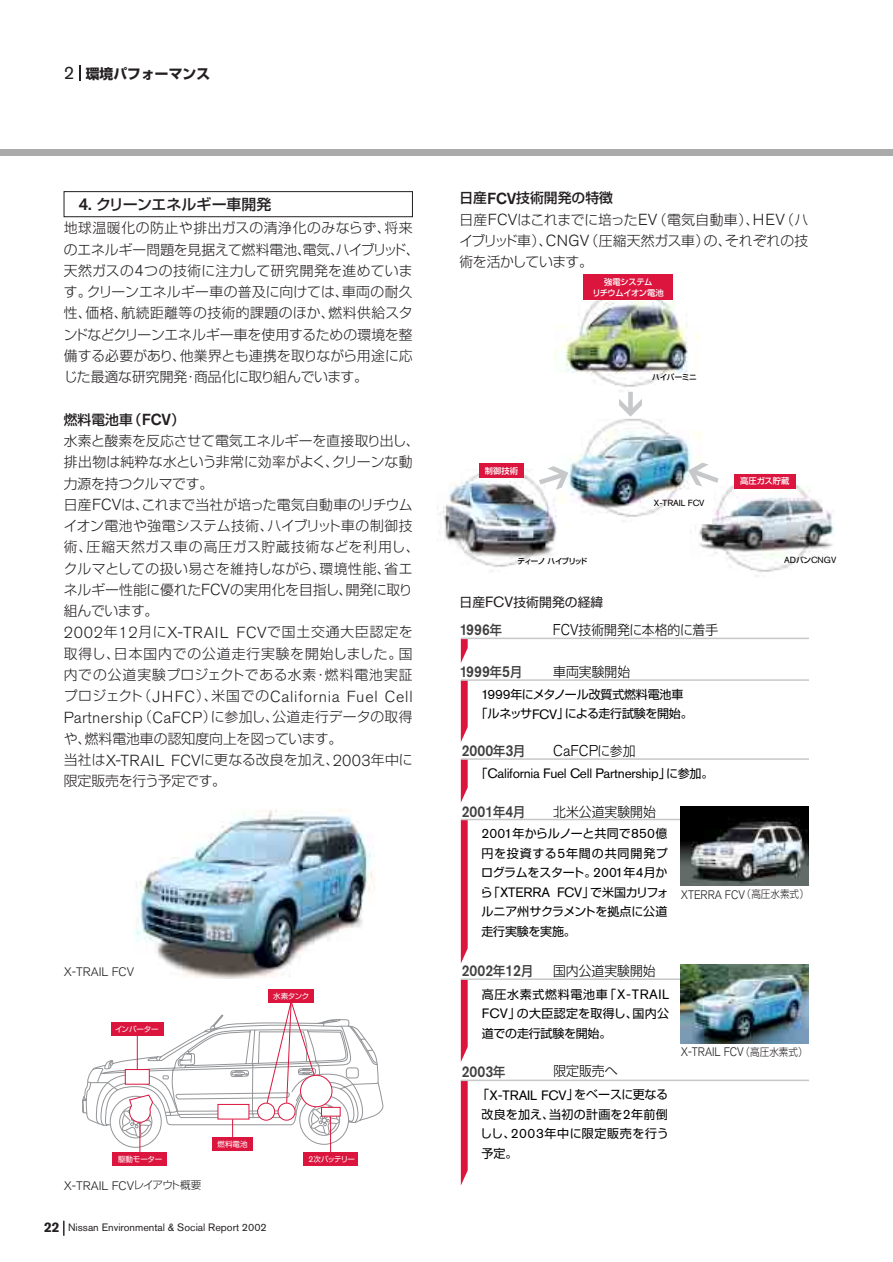
<style>
.page{position:relative;width:893px;height:1262px;background:#fff}
.page>*{position:absolute;margin:0;border:0;box-sizing:border-box;transform-origin:0 0}
.t1{font:300 15.9px "Akzidenz Grotesk BE";letter-spacing:.045em;color:#231f20}
.t2{font:500 15.45px "Nissan AG";color:#404040;scale:.9 1}
.t3{font:300 15.45px "Nissan AG";color:#000;scale:.95 1}
.t4{font:500 14.85px "Shin Go";letter-spacing:-.01em;color:#231f20}
.t5{font:300 13.8px/21.3px "Shin Go";letter-spacing:.005em;color:#231f20}
.t6{font:300 13.8px/21.3px "Shin Go";letter-spacing:-.02em;color:#231f20}
.t7{font:300 13.8px/21.3px "Shin Go";letter-spacing:.065em;color:#231f20}
.t8{font:700 13.8px "Shin Go";color:#231f20}
.t9{font:300 13.5px "Shin Go";color:#000;scale:.95 1}
.t10{font:13.5px "Nissan AG";letter-spacing:-.015em;color:#000}
.t11{font:12.75px "Shin Go";letter-spacing:.01em;color:#231f20}
.t12{font:300 12.15px "Akzidenz Grotesk BE";color:#231f20;scale:.9 1}
.t13{font:300 12.15px "Akzidenz Grotesk BE";color:#231f20}
.t14{font:12px/19.5px "Shin Go";letter-spacing:-.015em;color:#000;text-align:justify}
.t15{font:10.65px "Akzidenz Grotesk BE";color:#231f20}
.t16{font:8.85px "Nissan AG";color:#000}
.t17{font:500 8.25px/10.1px "Shin Go";letter-spacing:-.03em;color:#fff;text-align:center}
.t18{font:500 7.65px "Shin Go";letter-spacing:-.13em;color:#000}
.t19{font:500 7.65px "Shin Go";letter-spacing:-.085em;color:#000}
.t20{font:7.5px "Shin Go";letter-spacing:-.03em;color:#fff}
.s1{font-family:"Akzidenz Grotesk BE";font-weight:400;font-size:18.15px}
.s2{font-family:"Akzidenz Grotesk BE";font-size:17.1px}
.s3{font-family:"Akzidenz Grotesk BE";font-size:15.9px}
.s4{font-weight:500}
.s5{font-family:"Akzidenz Grotesk BE";font-weight:500;font-size:15.9px}
.s6{font-family:"Shin Go";font-size:13.8px}
.s7{font-family:"Nissan AG";font-size:8.4px}
.s8{font-family:"Shin Go";font-size:10.65px}
.s9{font-weight:700;font-size:13.8px}
.s10{font-family:"Shin Go";font-weight:500;font-size:7.65px}
.s11{font-family:"Akzidenz Grotesk BE";font-size:14.7px}
.s12{font-family:"Shin Go";font-size:13.5px}
.s13{font-family:"Nissan AG";font-size:15.45px}
.s14{font-size:15.75px}
.s15{font-family:"Nissan AG";font-size:13.5px}
.s16{font-family:"Shin Go";font-size:12px}
</style>
<div class="page">
<div style="left:0;top:149px;width:892px;height:6px;background:#abaaab"></div>
<svg style="left:79px;top:65px;width:2px;height:16px"></svg>
<svg style="left:63px;top:1220px;width:1px;height:15px"></svg>
<div style="left:64px;top:191px;width:348px;height:26px;border:1px solid #231f20"></div>
<img style="left:135px;top:809px;width:240px;height:169px">
<div style="left:303px;top:1152px;width:55px;height:13px;background:#db153e"></div>
<div style="left:112px;top:1152px;width:55px;height:13px;background:#db153e"></div>
<div style="left:269px;top:989px;width:45px;height:13px;background:#db153e"></div>
<svg style="left:82px;top:997px;width:301px;height:155px"></svg>
<svg style="left:461px;top:639px;width:6px;height:24px"></svg>
<svg style="left:461px;top:681px;width:6px;height:61px"></svg>
<svg style="left:461px;top:820px;width:6px;height:143px"></svg>
<svg style="left:461px;top:980px;width:6px;height:82px"></svg>
<svg style="left:461px;top:1081px;width:6px;height:104px"></svg>
<svg style="left:461px;top:760px;width:6px;height:42px"></svg>
<hr style="left:461px;top:758px;width:347px;height:2px;background:#c6c8ca">
<hr style="left:461px;top:637px;width:347px;height:2px;background:#c6c8ca">
<hr style="left:461px;top:679px;width:347px;height:2px;background:#c6c8ca">
<hr style="left:461px;top:818px;width:347px;height:2px;background:#c6c8ca">
<hr style="left:461px;top:978px;width:347px;height:2px;background:#c6c8ca">
<hr style="left:461px;top:1079px;width:347px;height:2px;background:#c6c8ca">
<img style="left:690px;top:474px;width:144px;height:103px">
<img style="left:437px;top:463px;width:120px;height:109px">
<img style="left:557px;top:416px;width:154px;height:108px">
<svg style="left:539px;top:466px;width:29px;height:24px"></svg>
<svg style="left:688px;top:463px;width:30px;height:23px"></svg>
<div style="left:479px;top:464px;width:45px;height:14px;background:#db153e"></div>
<img style="left:555px;top:277px;width:144px;height:115px">
<div style="left:584px;top:274px;width:89px;height:26px;background:#db153e"></div>
<div style="left:734px;top:474px;width:61px;height:14px;background:#db153e"></div>
<svg style="left:619px;top:392px;width:23px;height:24px"></svg>
<img style="left:680px;top:807px;width:128px;height:78px">
<img style="left:680px;top:964px;width:128px;height:79px">
<p class="t8" style="left:64px;top:69px;width:148px"><span class="s1">2</span> 環境パフォーマンス</p>
<p class="t4" style="left:79px;top:199px;width:194px"><span class="s2">4.</span> クリーンエネルギー車開発</p>
<p class="t5" style="left:64px;top:219px;width:357px">地球温暖化の防止や排出ガスの清浄化のみならず、将来のエネルギー問題を見据えて燃料電池、電気、ハイブリッド、天然ガスの<span class="s3">4</span>つの技術に注力して研究開発を進めています。クリーンエネルギー車の普及に向けては、車両の耐久性、価格、航続距離等の技術的課題のほか、燃料供給スタンドなどクリーンエネルギー車を使用するための環境を整備する必要があり、他業界とも連携を取りながら用途に応じた最適な研究開発・商品化に取り組んでいます。</p>
<p class="t5" style="left:64px;top:411px;width:357px"><span class="s4">燃料電池車（</span><span class="s5">FCV</span><span class="s4">）<br></span>水素と酸素を反応させて電気エネルギーを直接取り出し、排出物は純粋な水という非常に効率がよく、クリーンな動力源を持つクルマです。<br>日産<span class="s3">FCV</span>は、これまで当社が培った電気自動車のリチウムイオン電池や強電システム技術、ハイブリット車の制御技術、圧縮天然ガス車の高圧ガス貯蔵技術などを利用し、クルマとしての扱い易さを維持しながら、環境性能、省エネルギー性能に優れた<span class="s3">FCV</span>の実用化を目指し、開発に取り組んでいます。</p>
<p class="t1" style="left:64px;top:626px;width:350px">2002<span class="s6">年</span>12<span class="s6">月に</span>X-TRAIL FCV<span class="s6">で国土交通大臣認定を</span></p>
<p class="t7" style="left:64px;top:644px;width:350px">取得し、日本国内での公道走行実験を開始しました。国内での公道実験プロジェクトである水素・燃料電池実証</p>
<p class="t1" style="left:64px;top:690px;width:350px"><span class="s6">プロジェクト（</span>JHFC<span class="s6">）、米国での</span>California Fuel Cell</p>
<p class="t5" style="left:64px;top:708px;width:350px"><span class="s3">Partnership</span>（<span class="s3">CaFCP</span>）に参加し、公道走行データの取得や、燃料電池車の認知度向上を図っています。<br>当社は<span class="s3">X-TRAIL FCV</span>に更なる改良を加え、<span class="s3">2003</span>年中に限定販売を行う予定です。</p>
<p class="t13" style="left:64px;top:967px;width:72px">X-TRAIL FCV</p>
<p class="t20" style="left:115px;top:1026px;width:45px">インバーター</p>
<p class="t20" style="left:273px;top:993px;width:38px">水素タンク</p>
<p class="t20" style="left:217px;top:1141px;width:32px">燃料電池</p>
<p class="t20" style="left:118px;top:1156px;width:46px">駆動モーター</p>
<p class="t20" style="left:308px;top:1156px;width:48px"><span class="s7">2</span>次バッテリー</p>
<p class="t13" style="left:64px;top:1181px;width:139px">X-TRAIL FCV<span class="s8">レイアウト概要</span></p>
<p class="t15" style="left:44px;top:1223px;width:224px"><span class="s9">22</span> Nissan Environmental &amp; Social Report 2002</p>
<p class="t6" style="left:459px;top:189px;width:350px"><span class="s4">日産</span><span class="s5">FCV</span><span class="s4">技術開発の特徴<br></span>日産<span class="s3">FCV</span>はこれまでに培った<span class="s3">EV</span>（電気自動車）、<span class="s3">HEV</span>（ハイブリッド車）、<span class="s3">CNGV</span>（圧縮天然ガス車）の、それぞれの技術を活かしています。</p>
<p class="t17" style="left:592px;top:278px;width:73px">強電システム<br>リチウムイオン電池</p>
<p class="t17" style="left:485px;top:466px;width:35px">制御技術</p>
<p class="t19" style="left:652px;top:374px;width:46px">ハイパーミニ</p>
<p class="t16" style="left:653px;top:500px;width:52px">X-TRAIL FCV</p>
<p class="t17" style="left:740px;top:477px;width:51px">高圧ガス貯蔵</p>
<p class="t18" style="left:517px;top:558px;width:71px">ティーノ ハイブリッド</p>
<p class="t16" style="left:784px;top:557px;width:54px">AD<span class="s10">バン</span>CNGV</p>
<p class="t11" style="left:459px;top:597px;width:145px">日産<span class="s11">FCV</span>技術開発の経緯</p>
<p class="t2" style="left:460px;top:623px;width:48px">1996<span class="s12">年</span></p>
<p class="t9" style="left:553px;top:624px;width:175px"><span class="s13">FCV</span>技術開発に本格的に着手</p>
<p class="t2" style="left:460px;top:665px;width:71px">1999<span class="s12">年</span><span class="s14">5</span><span class="s12">月</span></p>
<p class="t9" style="left:553px;top:666px;width:82px">車両実験開始</p>
<p class="t14" style="left:475px;top:686px;width:219px;text-align:center"><span class="s15">1999</span>年にメタノール改質式燃料電池車<br>「ルネッサ<span class="s15">FCV</span>」による走行試験を開始。</p>
<p class="t2" style="left:462px;top:744px;width:72px">2000<span class="s12">年</span><span class="s14">3</span><span class="s12">月</span></p>
<p class="t3" style="left:553px;top:745px;width:88px">CaFCP<span class="s12">に参加</span></p>
<p class="t10" style="left:475px;top:769px;width:239px"><span class="s16">「</span>California Fuel Cell Partnership<span class="s16">」に参加。</span></p>
<p class="t2" style="left:462px;top:805px;width:72px">2001<span class="s12">年</span><span class="s14">4</span><span class="s12">月</span></p>
<p class="t9" style="left:553px;top:806px;width:109px">北米公道実験開始</p>
<p class="t14" style="left:480px;top:825px;width:190px"><span class="s15">2001</span>年からルノーと共同で<span class="s15">850</span>億円を投資する<span class="s15">5</span>年間の共同開発プログラムをスタート。<span class="s15">2001</span>年<span class="s15">4</span>月から「<span class="s15">XTERRA FCV</span>」で米国カリフォルニア州サクラメントを拠点に公道走行実験を実施。</p>
<p class="t2" style="left:462px;top:965px;width:81px">2002<span class="s12">年</span><span class="s14">12</span><span class="s12">月</span></p>
<p class="t9" style="left:553px;top:965px;width:109px">国内公道実験開始</p>
<p class="t14" style="left:482px;top:985px;width:189px">高圧水素式燃料電池車「<span class="s15">X-TRAIL FCV</span>」の大臣認定を取得し、国内公道での走行試験を開始。</p>
<p class="t2" style="left:462px;top:1065px;width:50px">2003<span class="s12">年</span></p>
<p class="t9" style="left:553px;top:1066px;width:69px">限定販売へ</p>
<p class="t14" style="left:477px;top:1086px;width:193px">「<span class="s15">X-TRAIL FCV</span>」をベースに更なる改良を加え、当初の計画を<span class="s15">2</span>年前倒しし、<span class="s15">2003</span>年中に限定販売を行う予定。</p>
<p class="t12" style="left:680px;top:890px;width:144px">XTERRA FCV<span class="s8">（高圧水素式）</span></p>
<p class="t12" style="left:680px;top:1047px;width:143px">X-TRAIL FCV<span class="s8">（高圧水素式）</span></p>
</div>
